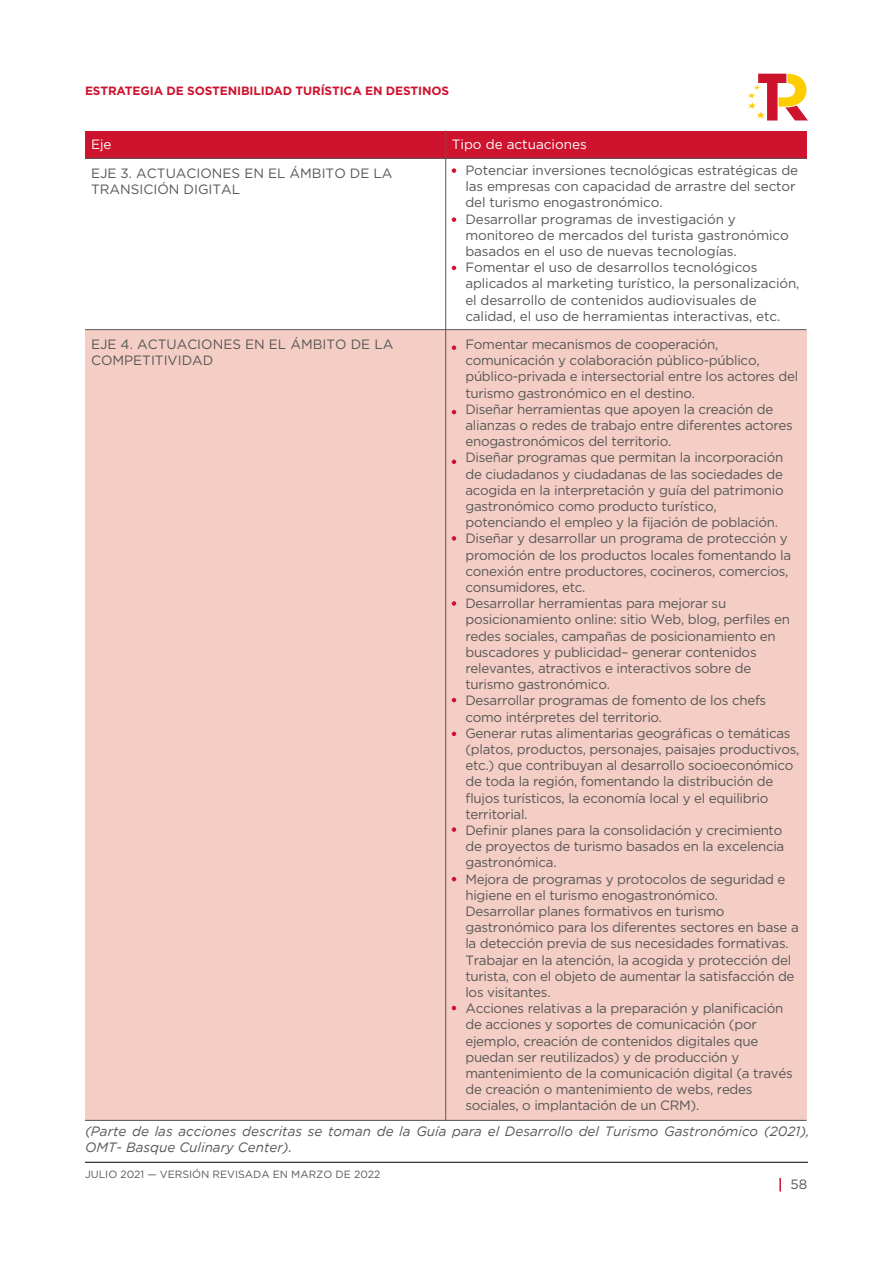
<style>
.page{position:relative;width:893px;height:1263px;background:#fff}
.page>*{position:absolute;margin:0;border:0;box-sizing:border-box;transform-origin:0 0}
.t1{font:13.5px/16.2px "Gotham";letter-spacing:-.02em;color:#575756}
.t2{font:italic 13.5px/16.2px "Gotham";color:#575756}
.t3{font:13.5px/16.2px "Gotham";color:#575756}
.t4{font:13.5px "Gotham";color:#fff}
.t5{font:700 12px "Gotham";letter-spacing:-.01em;color:#ce132e}
.t6{font:10.5px "Gotham";color:#575756}
</style>
<div class="page">
<div style="left:85px;top:330px;width:721px;height:790px;background:#f4cdc4"></div>
<div style="left:85px;top:131px;width:721px;height:27px;background:#ce132e"></div>
<hr style="left:85px;top:158px;width:361px;height:1px;background:#575756">
<hr style="left:446px;top:158px;width:360px;height:1px;background:#575756">
<hr style="left:85px;top:329px;width:721px;height:1px;background:#575756">
<hr style="left:85px;top:1120px;width:721px;height:1px;background:#575756">
<hr style="left:445px;top:131px;width:1px;height:989px;background:#575756">
<svg style="left:452px;top:168px;width:4px;height:5px"></svg>
<svg style="left:452px;top:345px;width:4px;height:5px"></svg>
<svg style="left:452px;top:410px;width:4px;height:4px"></svg>
<svg style="left:452px;top:459px;width:4px;height:5px"></svg>
<svg style="left:452px;top:217px;width:4px;height:5px"></svg>
<svg style="left:452px;top:536px;width:4px;height:5px"></svg>
<svg style="left:452px;top:601px;width:4px;height:5px"></svg>
<svg style="left:452px;top:698px;width:4px;height:4px"></svg>
<svg style="left:452px;top:732px;width:4px;height:4px"></svg>
<svg style="left:452px;top:827px;width:4px;height:5px"></svg>
<svg style="left:452px;top:877px;width:4px;height:4px"></svg>
<svg style="left:452px;top:1006px;width:4px;height:4px"></svg>
<svg style="left:452px;top:266px;width:4px;height:4px"></svg>
<svg style="left:779px;top:1178px;width:2px;height:13px"></svg>
<hr style="left:85px;top:1162px;width:723px;height:1px;background:#000">
<svg style="left:748px;top:74px;width:60px;height:47px"></svg>
<p class="t5" style="left:85px;top:82px;width:366px">ESTRATEGIA DE SOSTENIBILIDAD TURÍSTICA EN DESTINOS</p>
<p class="t4" style="left:91px;top:136px;width:22px">Eje</p>
<p class="t4" style="left:452px;top:136px;width:137px">Tipo de actuaciones</p>
<p class="t1" style="left:465px;top:162px;width:336px">Potenciar inversiones tecnológicas estratégicas de las empresas con capacidad de arrastre del sector del turismo enogastronómico.<br>Desarrollar programas de investigación y monitoreo de mercados del turista gastronómico basados en el uso de nuevas tecnologías.<br>Fomentar el uso de desarrollos tecnológicos aplicados al marketing turístico, la personalización, el desarrollo de contenidos audiovisuales de calidad, el uso de herramientas interactivas, etc.</p>
<p class="t3" style="left:91px;top:336px;width:304px">EJE 4. ACTUACIONES EN EL ÁMBITO DE LA<br>COMPETITIVIDAD</p>
<p class="t1" style="left:465px;top:336px;width:336px">Fomentar mecanismos de cooperación, comunicación y colaboración público-público, público-privada e intersectorial entre los actores del turismo gastronómico en el destino.<br>Diseñar herramientas que apoyen la creación de alianzas o redes de trabajo entre diferentes actores enogastronómicos del territorio.<br>Diseñar programas que permitan la incorporación de ciudadanos y ciudadanas de las sociedades de acogida en la interpretación y guía del patrimonio gastronómico como producto turístico, potenciando el empleo y la fijación de población.<br>Diseñar y desarrollar un programa de protección y promoción de los productos locales fomentando la conexión entre productores, cocineros, comercios, consumidores, etc.<br>Desarrollar herramientas para mejorar su posicionamiento online: sitio Web, blog, perfiles en redes sociales, campañas de posicionamiento en buscadores y publicidad– generar contenidos relevantes, atractivos e interactivos sobre de turismo gastronómico.<br>Desarrollar programas de fomento de los chefs como intérpretes del territorio.<br>Generar rutas alimentarias geográficas o temáticas (platos, productos, personajes, paisajes productivos, etc.) que contribuyan al desarrollo socioeconómico de toda la región, fomentando la distribución de flujos turísticos, la economía local y el equilibrio territorial.<br>Definir planes para la consolidación y crecimiento de proyectos de turismo basados en la excelencia gastronómica.<br>Mejora de programas y protocolos de seguridad e higiene en el turismo enogastronómico.<br>Desarrollar planes formativos en turismo gastronómico para los diferentes sectores en base a la detección previa de sus necesidades formativas.<br>Trabajar en la atención, la acogida y protección del turista, con el objeto de aumentar la satisfacción de los visitantes.<br>Acciones relativas a la preparación y planificación de acciones y soportes de comunicación (por ejemplo, creación de contenidos digitales que puedan ser reutilizados) y de producción y mantenimiento de la comunicación digital (a través de creación o mantenimiento de webs, redes sociales, o implantación de un CRM).</p>
<p class="t3" style="left:91px;top:164px;width:303px">EJE 3. ACTUACIONES EN EL ÁMBITO DE LA<br>TRANSICIÓN DIGITAL</p>
<p class="t2" style="left:85px;top:1123px;width:726px">(Parte de las acciones descritas se toman de la Guía para el Desarrollo del Turismo Gastronómico (2021),<br>OMT- Basque Culinary Center).</p>
<p class="t6" style="left:85px;top:1168px;width:297px">JULIO 2021 — VERSIÓN REVISADA EN MARZO DE 2022</p>
<p class="t1" style="left:791px;top:1175px;width:18px">58</p>
</div>
